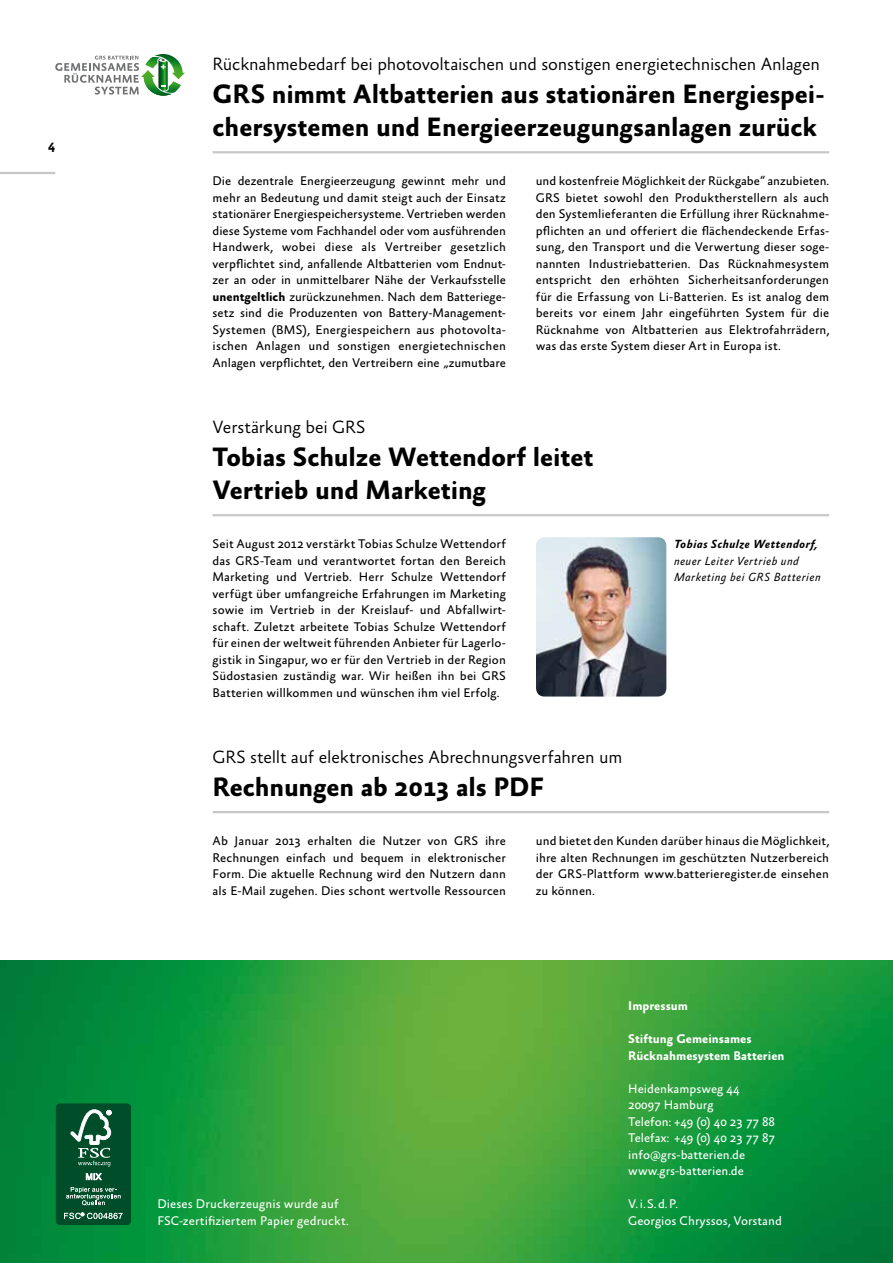
<style>
.page{position:relative;width:893px;height:1263px;background:#fff}
.page>*{position:absolute;margin:0;border:0;box-sizing:border-box;transform-origin:0 0}
.t1{font:700 27px/33px "Absara Sans OT";letter-spacing:-.005em;color:#000}
.t2{font:300 18px "Absara Sans OT";letter-spacing:-.01em;color:#000}
.t3{font:700 13.5px "Absara Sans OT";color:#000}
.t4{font:12.75px/16.5px "Absara Sans OT";letter-spacing:.005em;color:#000;text-align:justify}
.t5{font:12.75px/16.5px "Absara Sans OT";color:#fff}
.t6{font:700 12.75px/16.5px "Absara Sans OT";color:#fff}
.t7{font:italic 12px/16.5px "Absara Sans OT";letter-spacing:.035em;color:#000}
.t8{font:italic 700 12px "Absara Sans OT";letter-spacing:.03em;color:#000}
.s1{font-weight:700}
</style>
<div class="page">
<img style="left:0;top:961px;width:893px;height:302px">
<svg style="left:55px;top:54px;width:130px;height:42px"></svg>
<hr style="left:0;top:172px;width:55px;height:2px;background:#c6c7c8">
<hr style="left:213px;top:514px;width:616px;height:2px;background:#c6c7c8">
<div style="left:56px;top:1104px;width:75px;height:120px;background:#004d29;border-radius:4px"></div>
<div style="left:56px;top:1103px;width:75px;height:122px;border:1px solid #004d29;border-radius:4px"></div>
<svg style="left:70px;top:1109px;width:41px;height:57px"></svg>
<svg style="left:86px;top:1173px;width:16px;height:7px"></svg>
<svg style="left:66px;top:1187px;width:54px;height:18px"></svg>
<svg style="left:64px;top:1213px;width:59px;height:6px"></svg>
<hr style="left:213px;top:811px;width:616px;height:2px;background:#c6c7c8">
<img style="left:536px;top:537px;width:130px;height:159px">
<hr style="left:213px;top:151px;width:616px;height:2px;background:#c6c7c8">
<p class="t3" style="left:48px;top:140px;width:9px">4</p>
<h2 class="t2" style="left:213px;top:54px;width:609px">Rücknahmebedarf bei photovoltaischen und sonstigen energietechnischen Anlagen</h2>
<h1 class="t1" style="left:213px;top:79px;width:614px">GRS nimmt Altbatterien aus stationären Energiespei&shy;chersystemen und Energieerzeugungsanlagen zurück</h1>
<p class="t4" style="left:213px;top:174px;width:295px">Die dezentrale Energieerzeugung gewinnt mehr und mehr an Bedeutung und damit steigt auch der Einsatz stationärer Energiespeichersysteme. Vertrieben werden diese Systeme vom Fachhandel oder vom ausführenden Handwerk, wobei diese als Vertreiber gesetzlich verpflichtet sind, anfallende Altbatterien vom Endnut&shy;zer an oder in unmittelbarer Nähe der Verkaufsstelle <span class="s1">unentgeltlich</span> zurückzunehmen. Nach dem Batteriege&shy;setz sind die Produzenten von Battery-Management-Systemen (BMS), Energiespeichern aus photovolta&shy;ischen Anlagen und sonstigen energietechnischen Anlagen verpflichtet, den Vertreibern eine „zumutbare</p>
<p class="t4" style="left:536px;top:174px;width:295px">und kostenfreie Möglichkeit der Rückgabe“ anzubieten.<br>GRS bietet sowohl den Produktherstellern als auch den Systemlieferanten die Erfüllung ihrer Rücknahme&shy;pflichten an und offeriert die flächendeckende Erfas&shy;sung, den Transport und die Verwertung dieser soge&shy;nannten Industriebatterien. Das Rücknahmesystem entspricht den erhöhten Sicherheitsanforderungen für die Erfassung von Li-Batterien. Es ist analog dem bereits vor einem Jahr eingeführten System für die Rücknahme von Altbatterien aus Elektrofahrrädern, was das erste System dieser Art in Europa ist.</p>
<h2 class="t2" style="left:213px;top:417px;width:154px">Verstärkung bei GRS</h2>
<h1 class="t1" style="left:213px;top:442px;width:382px">Tobias Schulze Wettendorf leitet<br>Vertrieb und Marketing</h1>
<p class="t4" style="left:213px;top:537px;width:295px">Seit August 2012 verstärkt Tobias Schulze Wettendorf das GRS-Team und verantwortet fortan den Bereich Marketing und Vertrieb. Herr Schulze Wettendorf verfügt über umfangreiche Erfahrungen im Marketing sowie im Vertrieb in der Kreislauf- und Abfallwirt&shy;schaft. Zuletzt arbeitete Tobias Schulze Wettendorf für einen der weltweit führenden Anbieter für Lagerlo&shy;gistik in Singapur, wo er für den Vertrieb in der Region Südostasien zuständig war. Wir heißen ihn bei GRS Batterien willkommen und wünschen ihm viel Erfolg.</p>
<h2 class="t2" style="left:213px;top:747px;width:411px">GRS stellt auf elektronisches Abrechnungsverfahren um</h2>
<h1 class="t1" style="left:213px;top:772px;width:334px">Rechnungen ab 2013 als PDF</h1>
<p class="t8" style="left:674px;top:538px;width:145px">Tobias Schulze Wettendorf,</p>
<p class="t7" style="left:674px;top:553px;width:148px">neuer Leiter Vertrieb und<br>Marketing bei GRS Batterien</p>
<p class="t4" style="left:213px;top:834px;width:295px">Ab Januar 2013 erhalten die Nutzer von GRS ihre Rechnungen einfach und bequem in elektronischer Form. Die aktuelle Rechnung wird den Nutzern dann als E-Mail zugehen. Dies schont wertvolle Ressourcen</p>
<p class="t4" style="left:536px;top:834px;width:295px">und bietet den Kunden darüber hinaus die Möglichkeit, ihre alten Rechnungen im geschützten Nutzerbereich der GRS-Plattform www.batterieregister.de einsehen zu können.</p>
<p class="t5" style="left:157px;top:1197px;width:193px">Dieses Druckerzeugnis wurde auf<br>FSC-zertifiziertem Papier gedruckt.</p>
<p class="t6" style="left:628px;top:999px;width:61px">Impressum</p>
<p class="t6" style="left:628px;top:1031px;width:158px">Stiftung Gemeinsames<br>Rücknahmesystem Batterien</p>
<p class="t5" style="left:628px;top:1081px;width:148px">Heidenkampsweg 44<br>20097 Hamburg<br>Telefon: +49 (0) 40 23 77 88<br>Telefax: +49 (0) 40 23 77 87 info@grs-batterien.de www.grs-batterien.de</p>
<p class="t5" style="left:628px;top:1196px;width:155px">V.i.S.d.P.<br>Georgios Chryssos, Vorstand</p>
</div>
